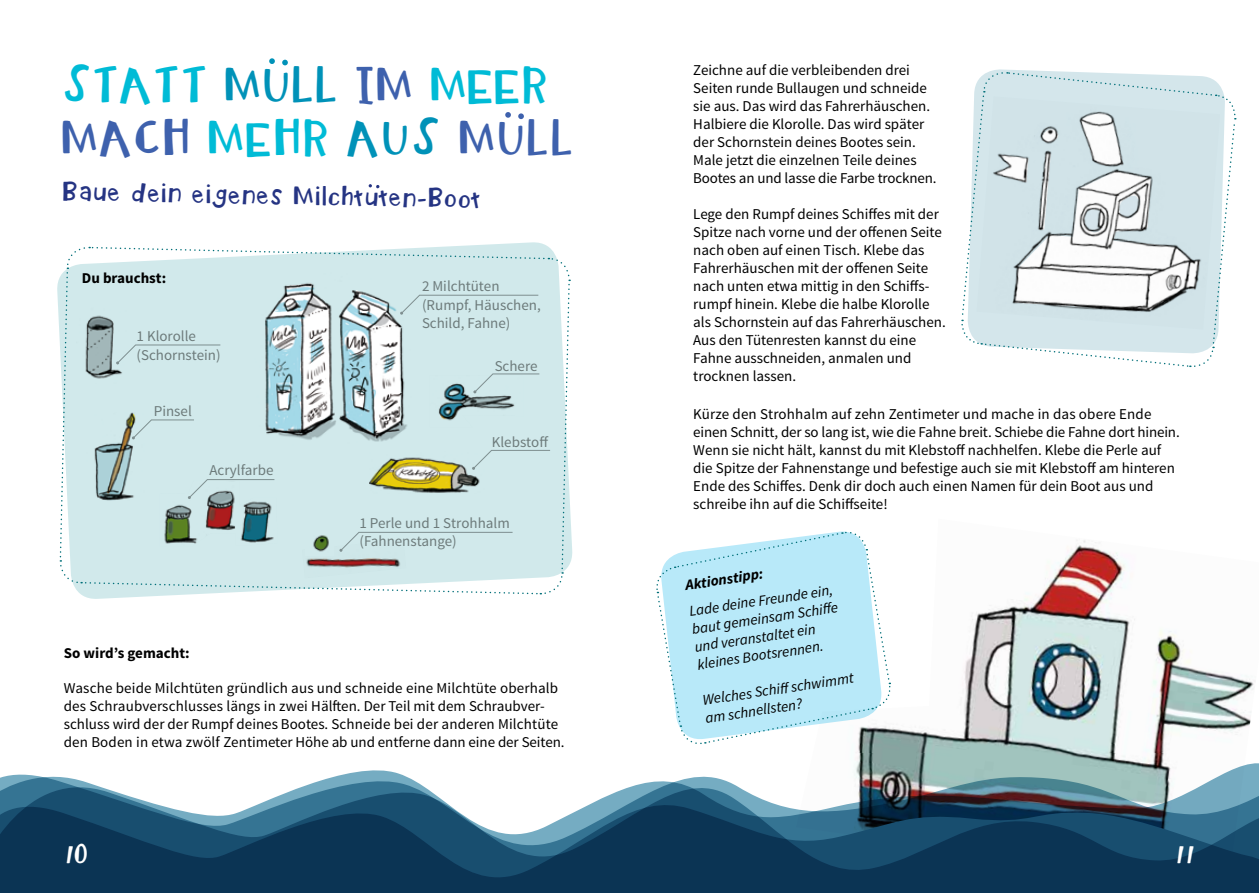
<style>
.page{position:relative;width:1259px;height:893px;background:#fff}
.page>*{position:absolute;margin:0;border:0;box-sizing:border-box;transform-origin:0 0}
.t1{font:47.4px/53.4px "KB Radio Watcher";letter-spacing:.05em;color:#00bbd6}
.t2{font:47.4px "KB Radio Watcher";letter-spacing:.06em;color:#3e61ad}
.t3{font:28.5px "KB Radio Watcher";color:#fff}
.t4{font:25.8px "KB Radio Watcher";color:#253483}
.t5{font:15px/18px "Source Sans Pro";color:#000}
.t6{font:15px/19.5px "Source Sans Pro";color:#878786}
.t7{font:italic 15px/18px "Source Sans Pro";color:#000}
.t8{font:700 15px "Source Sans Pro";color:#000}
.t9{font:italic 700 15px "Source Sans Pro";color:#000}
.s1{color:#0092b8}
.s2{color:#3e61ad}
.s3{color:#00bbd6}
</style>
<div class="page">
<img style="left:856px;top:540px;width:399px;height:222px">
<svg style="left:0;top:762px;width:1259px;height:131px"></svg>
<svg style="left:269px;top:58px;width:6px;height:6px"></svg>
<svg style="left:505px;top:112px;width:6px;height:6px"></svg>
<svg style="left:282px;top:60px;width:6px;height:5px"></svg>
<svg style="left:518px;top:113px;width:6px;height:6px"></svg>
<svg style="left:961px;top:71px;width:275px;height:297px"></svg>
<svg style="left:59px;top:246px;width:511px;height:349px;background:#c9dede"></svg>
<svg style="left:369px;top:184px;width:10px;height:5px"></svg>
<svg style="left:656px;top:531px;width:235px;height:214px"></svg>
<h1 class="t1" style="left:62px;top:61px;width:487px">STATT <span class="s1">MULL</span> <span class="s2">IM</span> MEER<br><span class="s2">MAC</span></h1>
<h1 class="t2" style="left:163px;top:117px;width:411px">H <span class="s3">MEHR</span> <span class="s1">AUS</span> MULL</h1>
<h3 class="t4" style="left:62px;top:180px;width:426px;rotate:1deg">BAUE DEIN EIGENES MILCHTUTEN-BOOT</h3>
<p class="t8" style="left:82px;top:269px;width:86px">Du brauchst:</p>
<p class="t6" style="left:137px;top:326px;width:86px">1 Klorolle (Schornstein)</p>
<p class="t6" style="left:154px;top:401px;width:40px">Pinsel</p>
<p class="t6" style="left:210px;top:460px;width:65px">Acrylfarbe</p>
<p class="t6" style="left:422px;top:276px;width:120px">2 Milchtüten (Rumpf, Häuschen,</p>
<p class="t6" style="left:422px;top:314px;width:90px">Schild, Fahne)</p>
<p class="t6" style="left:495px;top:356px;width:44px">Schere</p>
<p class="t6" style="left:492px;top:432px;width:58px">Klebstoff</p>
<p class="t6" style="left:359px;top:515px;width:152px;line-height:18px">1 Perle und 1 Strohhalm (Fahnenstange)</p>
<p class="t8" style="left:64px;top:644px;width:127px">So wird’s gemacht:</p>
<p class="t5" style="left:64px;top:679px;width:502px">Wasche beide Milchtüten gründlich aus und schneide eine Milchtüte oberhalb des Schraubverschlusses längs in zwei Hälften. Der Teil mit dem Schraubver&shy;schluss wird der der Rumpf deines Bootes. Schneide bei der anderen Milchtüte den Boden in etwa zwölf Zentimeter Höhe ab und entferne dann eine der Seiten.</p>
<p class="t5" style="left:693px;top:61px;width:245px">Zeichne auf die verbleibenden drei Seiten runde Bullaugen und schneide sie aus. Das wird das Fahrerhäuschen.<br>Halbiere die Klorolle. Das wird später der Schornstein deines Bootes sein.<br>Male jetzt die einzelnen Teile deines Bootes an und lasse die Farbe trocknen.</p>
<p class="t5" style="left:693px;top:205px;width:254px">Lege den Rumpf deines Schiffes mit der Spitze nach vorne und der offenen Seite nach oben auf einen Tisch. Klebe das Fahrerhäuschen mit der offenen Seite nach unten etwa mittig in den Schiffs&shy;rumpf hinein. Klebe die halbe Klorolle als Schornstein auf das Fahrerhäuschen.<br>Aus den Tütenresten kannst du eine Fahne ausschneiden, anmalen und trocknen lassen.</p>
<p class="t5" style="left:693px;top:405px;width:488px">Kürze den Strohhalm auf zehn Zentimeter und mache in das obere Ende einen Schnitt, der so lang ist, wie die Fahne breit. Schiebe die Fahne dort hinein.<br>Wenn sie nicht hält, kannst du mit Klebstoff nachhelfen. Klebe die Perle auf die Spitze der Fahnenstange und befestige auch sie mit Klebstoff am hinteren Ende des Schiffes. Denk dir doch auch einen Namen für dein Boot aus und schreibe ihn auf die Schiffseite!</p>
<p class="t9" style="left:684px;top:575px;width:80px;rotate:-8deg">Aktionstipp:</p>
<p class="t7" style="left:688px;top:602px;width:149px;rotate:-8deg">Lade deine Freunde ein, baut gemeinsam Schiff e und veranstaltet ein kleines Bootsrennen.</p>
<p class="t7" style="left:701px;top:690px;width:154px;rotate:-8deg">Welches Schiff schwimmt am schnellsten?</p>
<h2 class="t3" style="left:64px;top:840px;width:25px">10</h2>
<h2 class="t3" style="left:1174px;top:840px;width:21px">11</h2>
</div>
